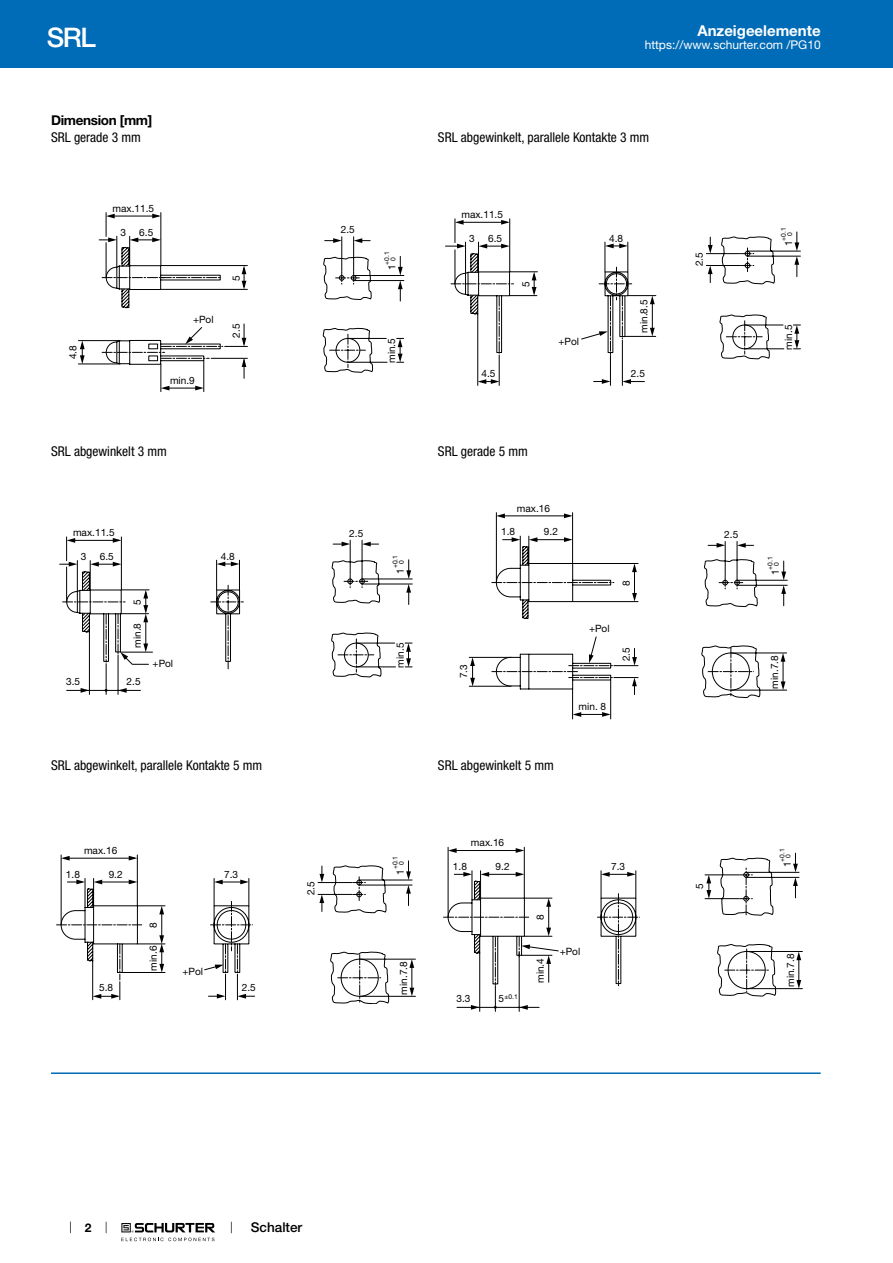
<style>
.page{position:relative;width:893px;height:1263px;background:#fff}
.page>*{position:absolute;margin:0;border:0;box-sizing:border-box;transform-origin:0 0}
.t1{font:500 27px "Helvetica Neue LT";color:#fff}
.t2{font:700 15px "Helvetica Neue LT";color:#fff}
.t3{font:condensed 13.5px "Helvetica Neue LT";color:#000}
.t4{font:700 13.5px "Helvetica Neue LT";letter-spacing:-.025em;color:#000}
.t5{font:500 13.5px "Helvetica Neue LT";color:#000}
.t6{font:12px "Helvetica Neue LT";color:#fff}
.t7{font:700 12px "Helvetica Neue LT";color:#000}
.t8{font:10.05px "Helvetica Neue LT";color:#000}
.t9{font:6.75px/6.3px "Helvetica Neue LT";color:#000;text-align:center}
</style>
<div class="page">
<svg style="left:70px;top:1221px;width:1px;height:12px"></svg>
<svg style="left:121px;top:1223px;width:94px;height:18px"></svg>
<div style="left:0;top:0;width:893px;height:68px;background:#006bb6"></div>
<svg style="left:78px;top:212px;width:326px;height:180px"></svg>
<svg style="left:108px;top:237px;width:9px;height:5px"></svg>
<svg style="left:152px;top:237px;width:9px;height:5px"></svg>
<svg style="left:130px;top:237px;width:8px;height:5px"></svg>
<svg style="left:195px;top:386px;width:9px;height:4px"></svg>
<svg style="left:161px;top:386px;width:8px;height:4px"></svg>
<svg style="left:152px;top:214px;width:9px;height:4px"></svg>
<svg style="left:106px;top:214px;width:9px;height:4px"></svg>
<svg style="left:398px;top:338px;width:4px;height:9px"></svg>
<svg style="left:398px;top:354px;width:4px;height:8px"></svg>
<svg style="left:80px;top:341px;width:5px;height:8px"></svg>
<svg style="left:80px;top:355px;width:5px;height:9px"></svg>
<svg style="left:102px;top:265px;width:263px;height:102px"></svg>
<svg style="left:333px;top:238px;width:9px;height:5px"></svg>
<svg style="left:354px;top:238px;width:8px;height:5px"></svg>
<svg style="left:398px;top:281px;width:5px;height:8px"></svg>
<svg style="left:398px;top:267px;width:5px;height:8px"></svg>
<svg style="left:445px;top:218px;width:356px;height:168px"></svg>
<svg style="left:478px;top:379px;width:21px;height:5px"></svg>
<svg style="left:501px;top:220px;width:9px;height:5px"></svg>
<svg style="left:455px;top:220px;width:9px;height:5px"></svg>
<svg style="left:794px;top:325px;width:5px;height:9px"></svg>
<svg style="left:794px;top:340px;width:5px;height:9px"></svg>
<svg style="left:451px;top:243px;width:311px;height:112px"></svg>
<svg style="left:794px;top:242px;width:5px;height:23px"></svg>
<svg style="left:602px;top:379px;width:8px;height:5px"></svg>
<svg style="left:622px;top:379px;width:9px;height:5px"></svg>
<svg style="left:66px;top:540px;width:346px;height:155px"></svg>
<svg style="left:69px;top:562px;width:8px;height:4px"></svg>
<svg style="left:113px;top:562px;width:8px;height:4px"></svg>
<svg style="left:90px;top:562px;width:9px;height:5px"></svg>
<svg style="left:231px;top:562px;width:8px;height:4px"></svg>
<svg style="left:217px;top:562px;width:8px;height:4px"></svg>
<svg style="left:81px;top:688px;width:8px;height:5px"></svg>
<svg style="left:118px;top:688px;width:9px;height:5px"></svg>
<svg style="left:113px;top:538px;width:8px;height:5px"></svg>
<svg style="left:67px;top:538px;width:8px;height:5px"></svg>
<svg style="left:406px;top:643px;width:5px;height:9px"></svg>
<svg style="left:406px;top:658px;width:5px;height:9px"></svg>
<svg style="left:63px;top:575px;width:311px;height:97px"></svg>
<svg style="left:342px;top:542px;width:8px;height:4px"></svg>
<svg style="left:362px;top:542px;width:9px;height:4px"></svg>
<svg style="left:406px;top:570px;width:5px;height:23px"></svg>
<svg style="left:469px;top:512px;width:318px;height:207px"></svg>
<svg style="left:717px;top:543px;width:8px;height:5px"></svg>
<svg style="left:737px;top:543px;width:9px;height:5px"></svg>
<svg style="left:512px;top:537px;width:8px;height:5px"></svg>
<svg style="left:564px;top:537px;width:9px;height:5px"></svg>
<svg style="left:529px;top:537px;width:8px;height:5px"></svg>
<svg style="left:602px;top:712px;width:9px;height:5px"></svg>
<svg style="left:573px;top:712px;width:8px;height:5px"></svg>
<svg style="left:564px;top:513px;width:9px;height:5px"></svg>
<svg style="left:496px;top:513px;width:9px;height:5px"></svg>
<svg style="left:781px;top:572px;width:5px;height:22px"></svg>
<svg style="left:781px;top:653px;width:4px;height:9px"></svg>
<svg style="left:781px;top:681px;width:4px;height:9px"></svg>
<svg style="left:470px;top:657px;width:5px;height:9px"></svg>
<svg style="left:470px;top:678px;width:5px;height:8px"></svg>
<svg style="left:492px;top:562px;width:262px;height:134px"></svg>
<svg style="left:61px;top:854px;width:355px;height:150px"></svg>
<svg style="left:129px;top:856px;width:8px;height:4px"></svg>
<svg style="left:61px;top:856px;width:9px;height:4px"></svg>
<svg style="left:406px;top:871px;width:5px;height:23px"></svg>
<svg style="left:409px;top:959px;width:5px;height:9px"></svg>
<svg style="left:409px;top:988px;width:5px;height:8px"></svg>
<svg style="left:57px;top:874px;width:324px;height:128px"></svg>
<svg style="left:448px;top:847px;width:355px;height:149px"></svg>
<svg style="left:516px;top:848px;width:8px;height:5px"></svg>
<svg style="left:448px;top:848px;width:9px;height:5px"></svg>
<svg style="left:793px;top:864px;width:5px;height:22px"></svg>
<svg style="left:796px;top:951px;width:5px;height:9px"></svg>
<svg style="left:796px;top:980px;width:5px;height:9px"></svg>
<svg style="left:443px;top:868px;width:326px;height:143px"></svg>
<hr style="left:51px;top:1072px;width:770px;height:2px;background:#006bb6">
<h1 class="t1" style="left:47px;top:21px;width:51px">SRL</h1>
<h3 class="t4" style="left:51px;top:112px;width:103px">Dimension [mm]</h3>
<h3 class="t3" style="left:51px;top:130px;width:91px">SRL gerade 3 mm</h3>
<p class="t8" style="left:67px;top:359px;width:16px;rotate:-90deg">4.8</p>
<p class="t8" style="left:113px;top:202px;width:43px">max.11.5</p>
<p class="t8" style="left:120px;top:226px;width:7px">3</p>
<p class="t8" style="left:139px;top:226px;width:16px">6.5</p>
<p class="t8" style="left:193px;top:314px;width:22px">+Pol</p>
<p class="t8" style="left:170px;top:374px;width:26px">min.9</p>
<p class="t8" style="left:230px;top:281px;width:7px;rotate:-90deg">5</p>
<p class="t8" style="left:230px;top:338px;width:16px;rotate:-90deg">2.5</p>
<h3 class="t3" style="left:51px;top:443px;width:117px">SRL abgewinkelt 3 mm</h3>
<p class="t8" style="left:73px;top:526px;width:43px">max.11.5</p>
<p class="t8" style="left:81px;top:550px;width:7px">3</p>
<p class="t8" style="left:100px;top:550px;width:16px">6.5</p>
<p class="t8" style="left:221px;top:550px;width:16px">4.8</p>
<p class="t8" style="left:131px;top:605px;width:7px;rotate:-90deg">5</p>
<p class="t8" style="left:131px;top:648px;width:26px;rotate:-90deg">min.8</p>
<p class="t8" style="left:66px;top:676px;width:16px">3.5</p>
<p class="t8" style="left:127px;top:676px;width:16px">2.5</p>
<p class="t8" style="left:153px;top:657px;width:22px">+Pol</p>
<h3 class="t3" style="left:51px;top:757px;width:213px">SRL abgewinkelt, parallele Kontakte 5 mm</h3>
<p class="t8" style="left:84px;top:844px;width:35px">max.16</p>
<p class="t8" style="left:341px;top:224px;width:16px">2.5</p>
<p class="t9" style="left:384px;top:265px;width:15px;rotate:-90deg">+0.1<br>0</p>
<p class="t8" style="left:386px;top:270px;width:7px;rotate:-90deg">1</p>
<p class="t8" style="left:386px;top:363px;width:26px;rotate:-90deg">min.5</p>
<p class="t8" style="left:349px;top:527px;width:16px">2.5</p>
<p class="t9" style="left:392px;top:568px;width:15px;rotate:-90deg">+0.1<br>0</p>
<p class="t8" style="left:394px;top:574px;width:7px;rotate:-90deg">1</p>
<p class="t8" style="left:394px;top:668px;width:26px;rotate:-90deg">min.5</p>
<p class="t9" style="left:392px;top:869px;width:15px;rotate:-90deg">+0.1<br>0</p>
<p class="t8" style="left:66px;top:868px;width:16px">1.8</p>
<p class="t8" style="left:394px;top:875px;width:7px;rotate:-90deg">1</p>
<p class="t8" style="left:109px;top:868px;width:16px">9.2</p>
<p class="t8" style="left:224px;top:868px;width:16px">7.3</p>
<p class="t8" style="left:99px;top:982px;width:16px">5.8</p>
<p class="t8" style="left:147px;top:928px;width:7px;rotate:-90deg">8</p>
<p class="t8" style="left:147px;top:971px;width:26px;rotate:-90deg">min.6</p>
<p class="t8" style="left:183px;top:965px;width:22px">+Pol</p>
<p class="t8" style="left:242px;top:982px;width:16px">2.5</p>
<p class="t8" style="left:305px;top:895px;width:16px;rotate:-90deg">2.5</p>
<p class="t8" style="left:397px;top:995px;width:35px;rotate:-90deg">min.7.8</p>
<h2 class="t2" style="left:697px;top:21px;width:125px">Anzeigeelemente</h2>
<p class="t6" style="left:645px;top:38px;width:178px">https://www.schurter.com /PG10</p>
<h3 class="t3" style="left:438px;top:130px;width:213px">SRL abgewinkelt, parallele Kontakte 3 mm</h3>
<p class="t8" style="left:461px;top:208px;width:43px">max.11.5</p>
<p class="t8" style="left:469px;top:232px;width:7px">3</p>
<p class="t8" style="left:488px;top:232px;width:16px">6.5</p>
<p class="t8" style="left:609px;top:232px;width:16px">4.8</p>
<p class="t8" style="left:520px;top:287px;width:7px;rotate:-90deg">5</p>
<p class="t8" style="left:481px;top:367px;width:16px">4.5</p>
<p class="t8" style="left:559px;top:335px;width:22px">+Pol</p>
<p class="t8" style="left:638px;top:333px;width:35px;rotate:-90deg">min.8.5</p>
<p class="t8" style="left:631px;top:367px;width:16px">2.5</p>
<h3 class="t3" style="left:438px;top:443px;width:91px">SRL gerade 5 mm</h3>
<p class="t8" style="left:517px;top:502px;width:35px">max.16</p>
<p class="t8" style="left:501px;top:526px;width:16px">1.8</p>
<p class="t8" style="left:544px;top:526px;width:16px">9.2</p>
<p class="t8" style="left:457px;top:678px;width:16px;rotate:-90deg">7.3</p>
<h3 class="t3" style="left:438px;top:757px;width:117px">SRL abgewinkelt 5 mm</h3>
<p class="t8" style="left:620px;top:585px;width:7px;rotate:-90deg">8</p>
<p class="t8" style="left:589px;top:623px;width:22px">+Pol</p>
<p class="t8" style="left:620px;top:661px;width:16px;rotate:-90deg">2.5</p>
<p class="t8" style="left:579px;top:701px;width:29px">min. 8</p>
<p class="t8" style="left:471px;top:837px;width:35px">max.16</p>
<p class="t8" style="left:693px;top:266px;width:16px;rotate:-90deg">2.5</p>
<p class="t9" style="left:780px;top:241px;width:15px;rotate:-90deg">+0.1<br>0</p>
<p class="t8" style="left:782px;top:246px;width:7px;rotate:-90deg">1</p>
<p class="t8" style="left:782px;top:350px;width:26px;rotate:-90deg">min.5</p>
<p class="t8" style="left:724px;top:528px;width:16px">2.5</p>
<p class="t9" style="left:767px;top:570px;width:15px;rotate:-90deg">+0.1<br>0</p>
<p class="t8" style="left:769px;top:575px;width:7px;rotate:-90deg">1</p>
<p class="t8" style="left:769px;top:688px;width:35px;rotate:-90deg">min.7.8</p>
<p class="t9" style="left:779px;top:862px;width:15px;rotate:-90deg">+0.1<br>0</p>
<p class="t8" style="left:453px;top:860px;width:16px">1.8</p>
<p class="t8" style="left:781px;top:867px;width:7px;rotate:-90deg">1</p>
<p class="t8" style="left:496px;top:860px;width:16px">9.2</p>
<p class="t8" style="left:611px;top:860px;width:16px">7.3</p>
<p class="t9" style="left:505px;top:993px;width:15px">±0.1</p>
<p class="t8" style="left:457px;top:993px;width:16px">3.3</p>
<p class="t8" style="left:499px;top:993px;width:7px">5</p>
<p class="t8" style="left:534px;top:920px;width:7px;rotate:-90deg">8</p>
<p class="t8" style="left:534px;top:983px;width:26px;rotate:-90deg">min.4</p>
<p class="t8" style="left:560px;top:945px;width:22px">+Pol</p>
<p class="t8" style="left:694px;top:889px;width:7px;rotate:-90deg">5</p>
<p class="t8" style="left:784px;top:987px;width:35px;rotate:-90deg">min.7.8</p>
<p class="t7" style="left:85px;top:1220px;width:8px">2</p>
<h3 class="t5" style="left:251px;top:1219px;width:53px">Schalter</h3>
</div>
